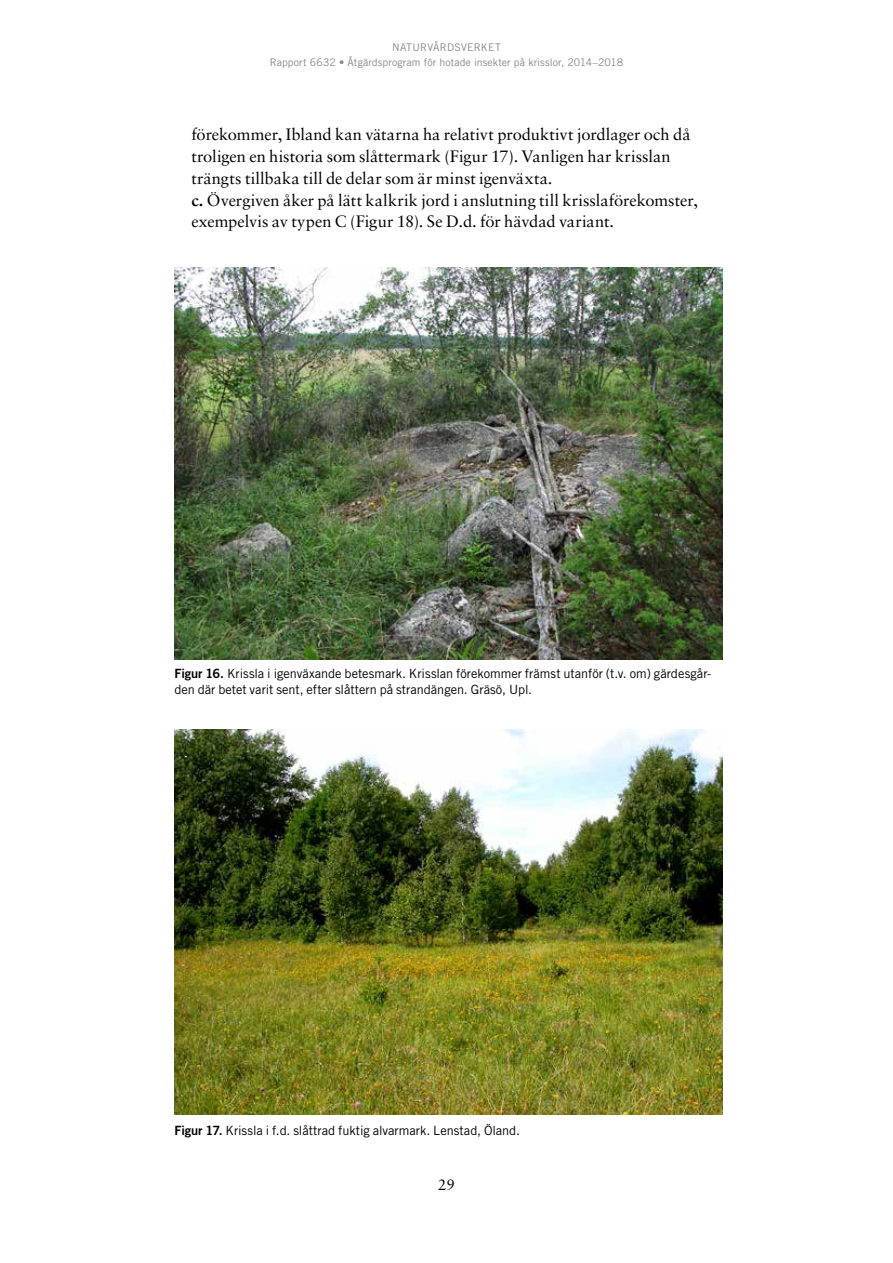
<style>
.page{position:relative;width:893px;height:1263px;background:#fff}
.page>*{position:absolute;margin:0;border:0;box-sizing:border-box;transform-origin:0 0}
.t1{font:16.5px/21.8px "Sabon";color:#000}
.t2{font:15px "Sabon";color:#000}
.t3{font:12.75px/16.5px "Trade Gothic";color:#000}
.t4{font:10.5px/15px "Trade Gothic";letter-spacing:.01em;color:#87888a;text-align:center}
.s1{font-weight:700}
.s2{font-family:"Trade Gothic Bold Two"}
</style>
<div class="page">
<img style="left:174px;top:268px;width:549px;height:391px">
<img style="left:174px;top:729px;width:549px;height:386px">
<p class="t4" style="left:270px;top:39px;width:355px">naturvårdsverket<br>Rapport 6632 • Åtgärdsprogram för hotade insekter på krisslor, 2014–2018</p>
<p class="t1" style="left:191px;top:124px;width:508px">förekommer, Ibland kan vätarna ha relativt produktivt jordlager och då troligen en historia som slåttermark (Figur 17). Vanligen har krisslan trängts tillbaka till de delar som är minst igenväxta.<br><span class="s1">c.</span> Övergiven åker på lätt kalkrik jord i anslutning till krisslaförekomster, exempelvis av typen C (Figur 18). Se D.d. för hävdad variant.</p>
<p class="t3" style="left:174px;top:665px;width:539px"><span class="s2">Figur 16.</span> Krissla i igenväxande betesmark. Krisslan förekommer främst utanför (t.v. om) gärdesgår&shy;den där betet varit sent, efter slåttern på strandängen. Gräsö, Upl.</p>
<p class="t3" style="left:174px;top:1122px;width:347px"><span class="s2">Figur 17.</span> Krissla i f.d. slåttrad fuktig alvarmark. Lenstad, Öland.</p>
<p class="t2" style="left:438px;top:1175px;width:18px">29</p>
</div>
